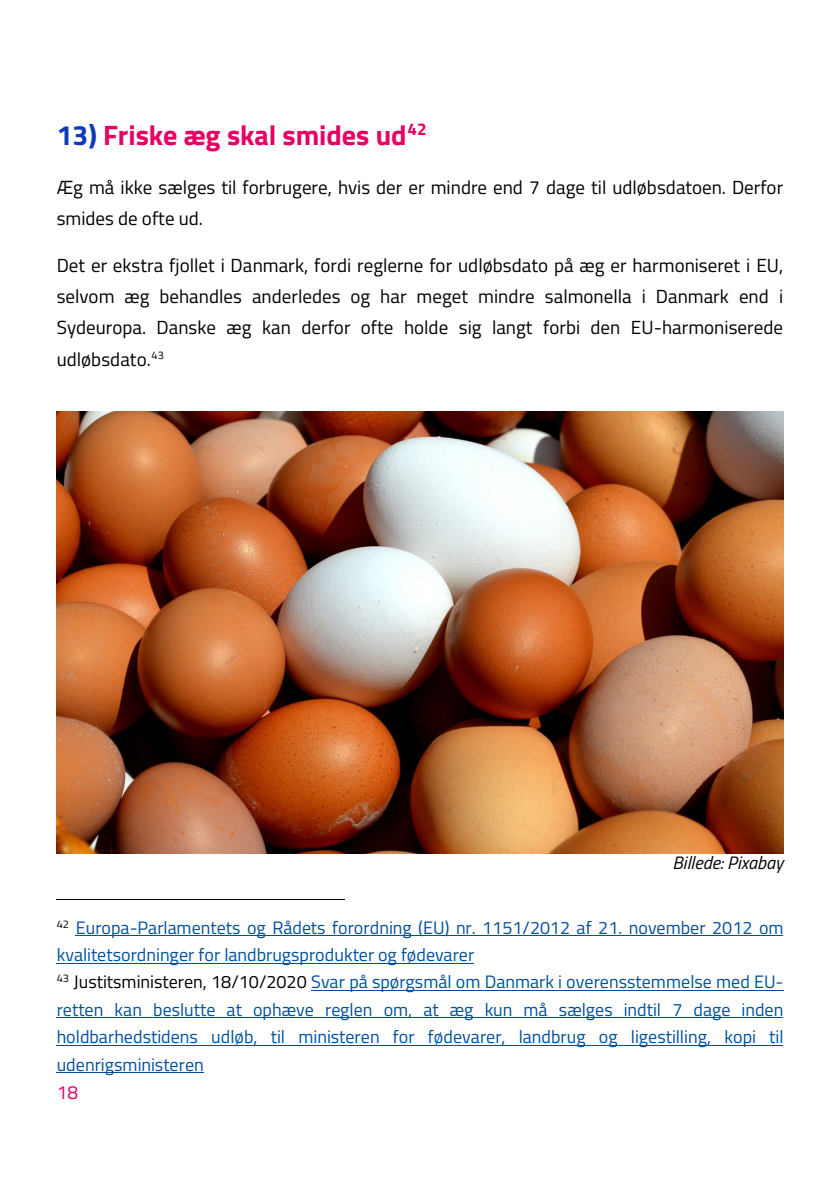
<style>
.page{position:relative;width:840px;height:1191px;background:#fff}
.page>*{position:absolute;margin:0;border:0;box-sizing:border-box;transform-origin:0 0}
.t1{font:700 28px "Titillium Web";color:#e60064}
.t2{font:19px/31.2px "Titillium Web";color:#000}
.t3{font:19px "Titillium Web";color:#e60064}
.t4{font:18px/27.4px "Titillium Web";color:#004f9f}
.t5{font:italic 18px "Titillium Web";color:#000}
.s1{color:#0c3aba}
.s2{color:#000}
</style>
<div class="page">
<hr style="left:57px;top:899px;width:288px;height:1px;background:#000">
<hr style="left:76px;top:935px;width:706px;height:1px;background:#004f9f">
<hr style="left:57px;top:962px;width:417px;height:1px;background:#004f9f">
<hr style="left:311px;top:990px;width:471px;height:1px;background:#004f9f">
<hr style="left:57px;top:1017px;width:725px;height:1px;background:#004f9f">
<hr style="left:57px;top:1045px;width:725px;height:1px;background:#004f9f">
<hr style="left:57px;top:1072px;width:147px;height:1px;background:#004f9f">
<img style="left:57px;top:411px;width:725px;height:442px">
<h1 class="t1" style="left:57px;top:114px;width:371px"><span class="s1">13)</span> Friske æg skal smides ud<sup>42</sup></h1>
<p class="t2" style="left:57px;top:171px;width:727px">Æg må ikke sælges til forbrugere, hvis der er mindre end 7 dage til udløbsdatoen. Derfor smides de ofte ud.</p>
<p class="t2" style="left:57px;top:249px;width:727px;text-align:justify">Det er ekstra fjollet i Danmark, fordi reglerne for udløbsdato på æg er harmoniseret i EU, selvom æg behandles anderledes og har meget mindre salmonella i Danmark end i Sydeuropa. Danske æg kan derfor ofte holde sig langt forbi den EU-harmoniserede udløbsdato.<sup>43</sup></p>
<p class="t5" style="left:672px;top:849px;width:112px">Billede: Pixabay</p>
<p class="t4" style="left:57px;top:912px;width:728px"><sup>42</sup> Europa-Parlamentets og Rådets forordning (EU) nr. 1151/2012 af 21. november 2012 om kvalitetsordninger for landbrugsprodukter og fødevarer<br><sup>43</sup> <span class="s2">Justitsministeren, 18/10/2020</span> Svar på spørgsmål om Danmark i overensstemmelse med EU&shy;retten kan beslutte at ophæve reglen om, at æg kun må sælges indtil 7 dage inden holdbarhedstidens udløb, til ministeren for fødevarer, landbrug og ligestilling, kopi til udenrigsministeren</p>
<p class="t3" style="left:57px;top:1078px;width:23px">18</p>
</div>
